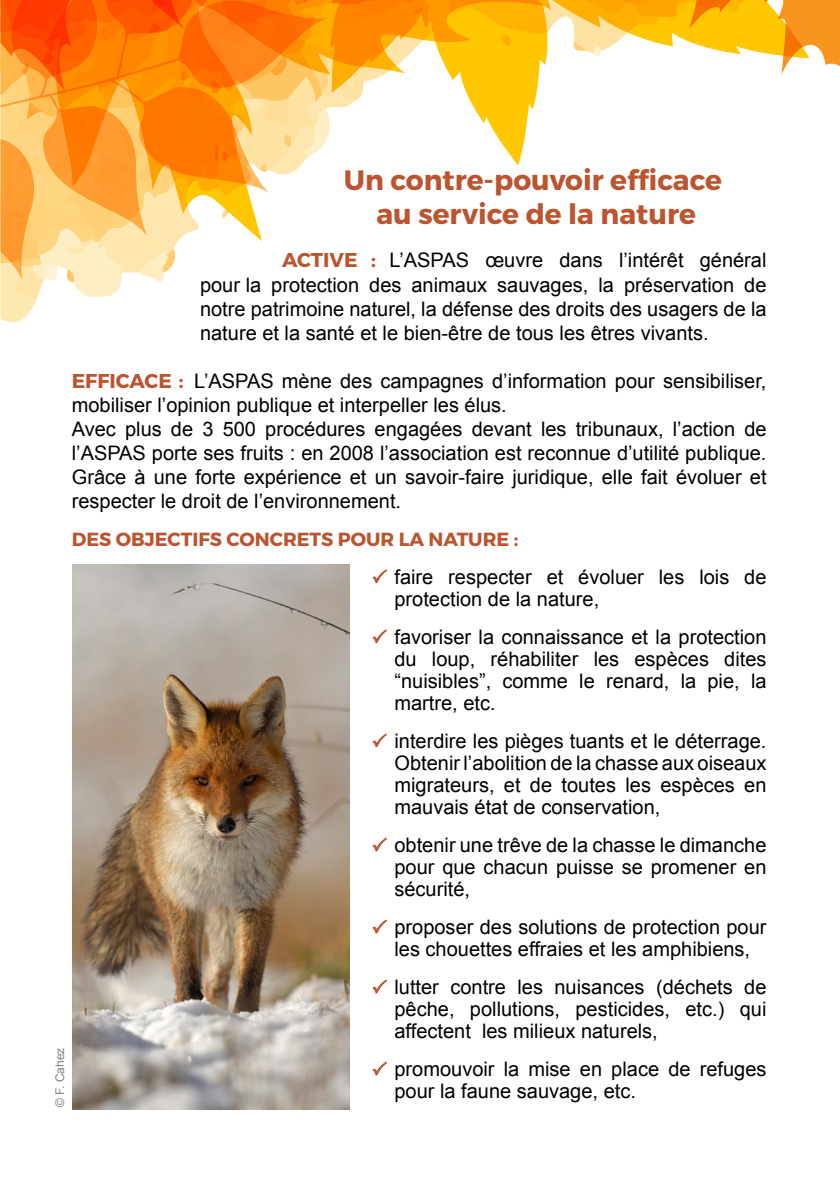
<style>
.page{position:relative;width:840px;height:1191px;background:#fff}
.page>*{position:absolute;margin:0;border:0;box-sizing:border-box;transform-origin:0 0}
.t1{font:700 28px "Montserrat";color:#bb542f}
.t2{font:20px/22px "Arial";color:#000;text-align:justify}
.t3{font:700 19px "Montserrat";color:#bb542f}
.t4{font:12px "Arial";color:#000}
.s1{font-family:"Montserrat";font-weight:700;color:#bb542f}
</style>
<div class="page">
<svg style="left:0;top:0;width:839px;height:323px"></svg>
<img style="left:72px;top:564px;width:277px;height:545px">
<svg style="left:372px;top:569px;width:15px;height:15px"></svg>
<svg style="left:372px;top:629px;width:15px;height:15px"></svg>
<svg style="left:372px;top:733px;width:15px;height:15px"></svg>
<svg style="left:372px;top:837px;width:15px;height:15px"></svg>
<svg style="left:372px;top:919px;width:15px;height:15px"></svg>
<svg style="left:372px;top:979px;width:15px;height:15px"></svg>
<svg style="left:372px;top:1061px;width:15px;height:15px"></svg>
<p class="t1" style="left:344px;top:163px;width:379px">Un contre-pouvoir efficace</p>
<p class="t1" style="left:376px;top:196px;width:321px">au service de la nature</p>
<p class="t2" style="left:200px;top:249px;width:567px;line-height:24px;text-indent:82px"><span class="s1">ACTIVE :</span> L’ASPAS œuvre dans l’intérêt général pour la protection des animaux sauvages, la préservation de notre patrimoine naturel, la défense des droits des usagers de la nature et la santé et le bien-être de tous les êtres vivants.</p>
<p class="t2" style="left:72px;top:369px;width:695px;line-height:24px"><span class="s1">EFFICACE :</span> L’ASPAS mène des campagnes d’information pour sensibiliser, mobiliser l’opinion publique et interpeller les élus.</p>
<p class="t2" style="left:72px;top:417px;width:696px;line-height:24px">Avec plus de 3 500 procédures engagées devant les tribunaux, l’action de l’ASPAS porte ses fruits : en 2008 l’association est reconnue d’utilité publique.<br>Grâce à une forte expérience et un savoir-faire juridique, elle fait évoluer et respecter le droit de l’environnement.</p>
<p class="t3" style="left:72px;top:527px;width:447px">DES OBJECTIFS CONCRETS POUR LA NATURE :</p>
<p class="t2" style="left:394px;top:566px;width:373px">faire respecter et évoluer les lois de protection de la nature,</p>
<p class="t2" style="left:394px;top:626px;width:373px">favoriser la connaissance et la protection du loup, réhabiliter les espèces dites “nuisibles”, comme le renard, la pie, la martre, etc.</p>
<p class="t2" style="left:394px;top:730px;width:373px">interdire les pièges tuants et le déterrage.<br>Obtenir l’abolition de la chasse aux oiseaux migrateurs, et de toutes les espèces en mauvais état de conservation,</p>
<p class="t2" style="left:394px;top:834px;width:373px">obtenir une trêve de la chasse le dimanche pour que chacun puisse se promener en sécurité,</p>
<p class="t2" style="left:394px;top:916px;width:373px">proposer des solutions de protection pour les chouettes effraies et les amphibiens,</p>
<p class="t2" style="left:394px;top:976px;width:373px">lutter contre les nuisances (déchets de pêche, pollutions, pesticides, etc.) qui affectent les milieux naturels,</p>
<p class="t2" style="left:394px;top:1058px;width:373px">promouvoir la mise en place de refuges pour la faune sauvage, etc.</p>
<p class="t4" style="left:52px;top:1107px;width:61px;rotate:-90deg">© F. Cahez</p>
</div>
